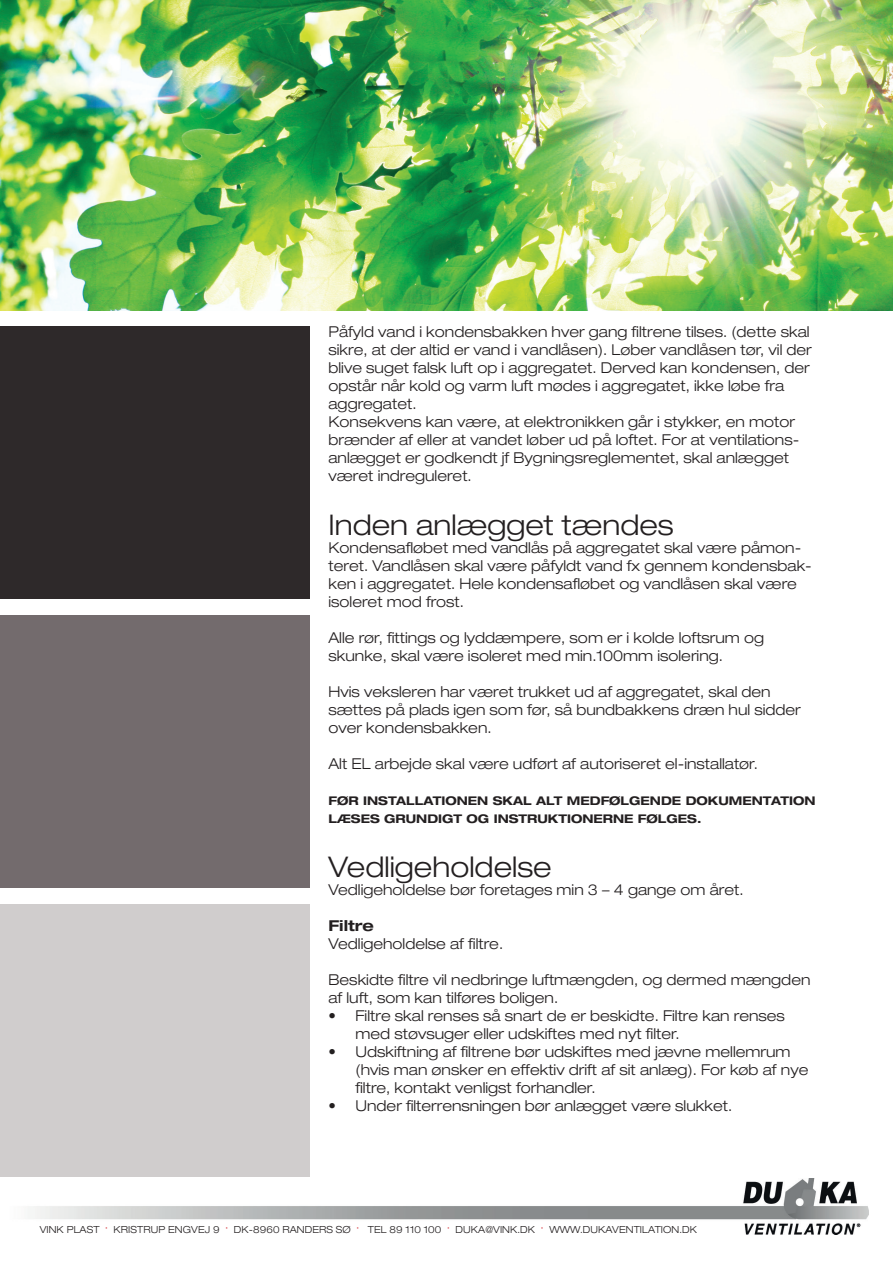
<style>
.page{position:relative;width:893px;height:1263px;background:#fff}
.page>*{position:absolute;margin:0;border:0;box-sizing:border-box;transform-origin:0 0}
.t1{font:300 expanded 28.5px "Helvetica Neue LT Pro";color:#231f20}
.t2{font:300 expanded 15px/18px "Helvetica Neue LT Pro";color:#231f20}
.t3{font:700 expanded 15px "Helvetica Neue LT Pro";color:#231f20}
.t4{font:700 expanded 12px/18px "Helvetica Neue LT Pro";color:#231f20}
.t5{font:300 expanded 9.75px "Helvetica Neue LT Pro";letter-spacing:.01em;color:#231f20}
</style>
<div class="page">
<img style="left:33px;top:1178px;width:836px;height:56px">
<img style="left:0;top:0;width:893px;height:310px">
<div style="left:0;top:326px;width:310px;height:272px;background:#2e292a"></div>
<div style="left:0;top:615px;width:310px;height:273px;background:#736b6d"></div>
<div style="left:0;top:905px;width:310px;height:272px;background:#d0cdcd"></div>
<p class="t2" style="left:328px;top:323px;width:485px">Påfyld vand i kondensbakken hver gang filtrene tilses. (dette skal sikre, at der altid er vand i vandlåsen). Løber vandlåsen tør, vil der blive suget falsk luft op i aggregatet. Derved kan kondensen, der opstår når kold og varm luft mødes i aggregatet, ikke løbe fra aggregatet.<br>Konsekvens kan være, at elektronikken går i stykker, en motor brænder af eller at vandet løber ud på loftet. For at ventilations&shy;anlægget er godkendt jf Bygningsreglementet, skal anlægget været indreguleret.</p>
<h1 class="t1" style="left:328px;top:508px;width:347px">Inden anlægget tændes</h1>
<p class="t2" style="left:328px;top:539px;width:485px">Kondensafløbet med vandlås på aggregatet skal være påmon&shy;teret. Vandlåsen skal være påfyldt vand fx gennem kondensbak&shy;ken i aggregatet. Hele kondensafløbet og vandlåsen skal være isoleret mod frost.</p>
<p class="t2" style="left:328px;top:629px;width:437px">Alle rør, fittings og lyddæmpere, som er i kolde loftsrum og skunke, skal være isoleret med min.100mm isolering.</p>
<p class="t2" style="left:328px;top:683px;width:474px">Hvis veksleren har været trukket ud af aggregatet, skal den sættes på plads igen som før, så bundbakkens dræn hul sidder over kondensbakken.</p>
<p class="t2" style="left:328px;top:755px;width:431px">Alt EL arbejde skal være udført af autoriseret el-installatør.</p>
<p class="t4" style="left:328px;top:791px;width:488px">FØR INSTALLATIONEN SKAL ALT MEDFØLGENDE DOKUMENTATION<br>LÆSES GRUNDIGT OG INSTRUKTIONERNE FØLGES.</p>
<h1 class="t1" style="left:328px;top:850px;width:225px">Vedligeholdelse</h1>
<p class="t2" style="left:328px;top:881px;width:417px">Vedligeholdelse bør foretages min 3 – 4 gange om året.</p>
<p class="t3" style="left:328px;top:916px;width:47px">Filtre</p>
<p class="t2" style="left:328px;top:935px;width:176px">Vedligeholdelse af filtre.</p>
<p class="t2" style="left:328px;top:971px;width:483px">Beskidte filtre vil nedbringe luftmængden, og dermed mængden af luft, som kan tilføres boligen.</p>
<p class="t2" style="left:355px;top:1007px;width:431px;text-indent:-27px">• Filtre skal renses så snart de er beskidte. Filtre kan renses med støvsuger eller udskiftes med nyt filter.</p>
<p class="t2" style="left:355px;top:1043px;width:454px;text-indent:-27px">• Udskiftning af filtrene bør udskiftes med jævne mellemrum (hvis man ønsker en effektiv drift af sit anlæg). For køb af nye filtre, kontakt venligst forhandler.</p>
<p class="t2" style="left:328px;top:1097px;width:405px">• Under filterrensningen bør anlægget være slukket.</p>
<p class="t5" style="left:40px;top:1223px;width:659px">VINK PLAST <sup>∙</sup> KRISTRUP ENGVEJ 9 <sup>∙</sup> DK-8960 RANDERS SØ <sup>∙</sup> TEL 89 110 100 <sup>∙</sup> DUKA@VINK.DK <sup>∙</sup> WWW.DUKAVENTILATION.DK</p>
</div>
